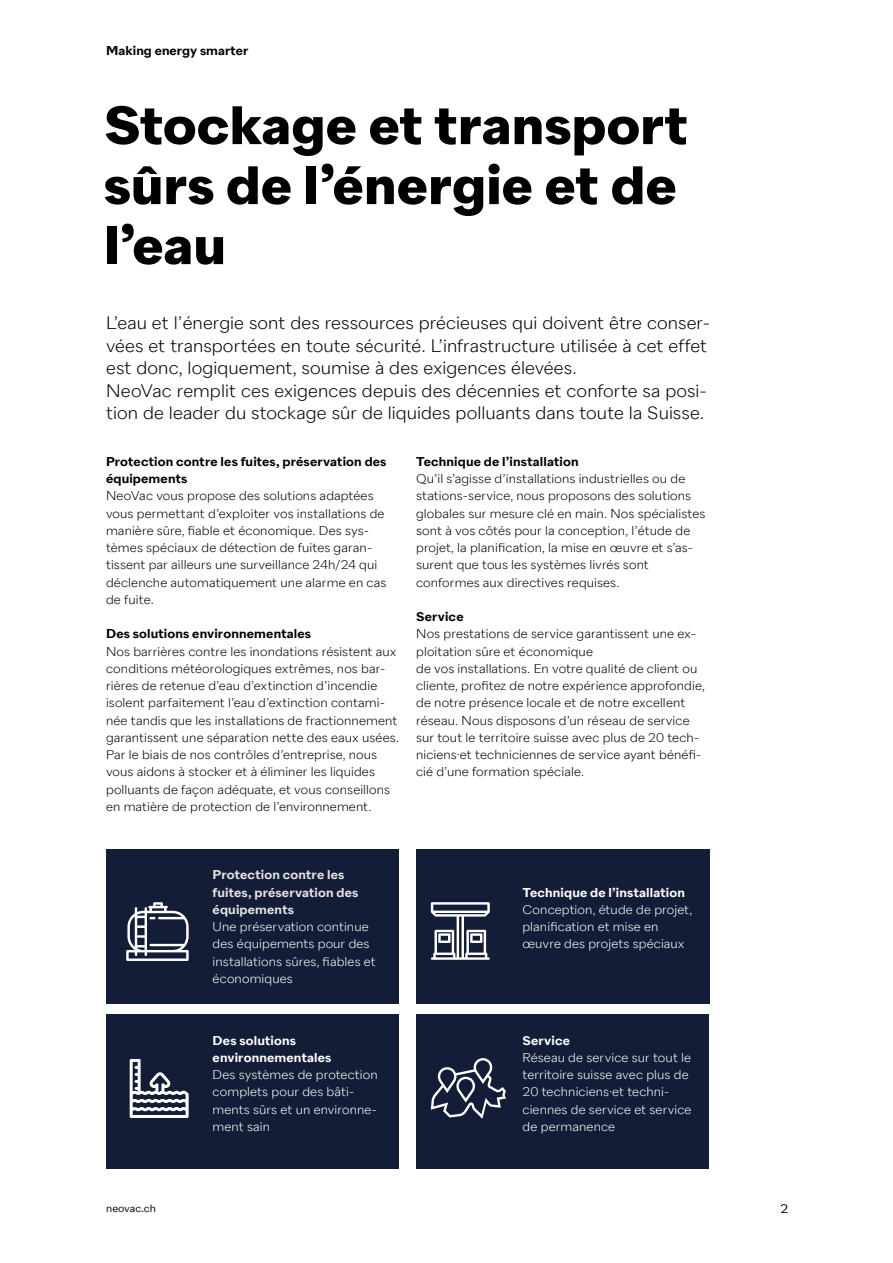
<style>
.page{position:relative;width:893px;height:1263px;background:#fff}
.page>*{position:absolute;margin:0;border:0;box-sizing:border-box;transform-origin:0 0}
.t1{font:700 54px/60px "Neo Vac Sans";letter-spacing:.005em;color:#000}
.t2{font:300 18px/22.5px "Neo Vac Sans";letter-spacing:.005em;color:#000}
.t3{font:300 12.75px/17.2px "Neo Vac Sans";letter-spacing:.01em;color:#000}
.t4{font:300 12.75px/17.2px "Neo Vac Sans";letter-spacing:.01em;color:#fff}
.t5{font:600 12.75px/17.2px "Neo Vac Sans";letter-spacing:.01em;color:#000}
.t6{font:600 12.75px/17.2px "Neo Vac Sans";letter-spacing:.01em;color:#fff}
.t7{font:600 12.75px/17.2px "Neo Vac Sans";letter-spacing:.01em;color:#e4e4e3}
.t8{font:12.75px "Neo Vac Sans";color:#000}
.t9{font:10.5px "Neo Vac Sans";color:#000}
</style>
<div class="page">
<div style="left:106px;top:849px;width:293px;height:155px;background:#131d37"></div>
<div style="left:416px;top:849px;width:293px;height:155px;background:#131d37"></div>
<div style="left:416px;top:1014px;width:293px;height:155px;background:#131d37"></div>
<div style="left:106px;top:1014px;width:293px;height:155px;background:#131d37"></div>
<svg style="left:126px;top:902px;width:63px;height:59px"></svg>
<svg style="left:431px;top:902px;width:59px;height:58px"></svg>
<svg style="left:431px;top:1058px;width:75px;height:61px"></svg>
<svg style="left:130px;top:1059px;width:59px;height:59px"></svg>
<p class="t5" style="left:106px;top:43px;width:144px">Making energy smarter</p>
<h1 class="t1" style="left:104px;top:98px;width:585px">Stockage et transport sûrs de l’énergie et de l’eau</h1>
<p class="t2" style="left:106px;top:312px;width:606px">L’eau et l’énergie sont des ressources précieuses qui doivent être conser&shy;vées et transportées en toute sécurité. L’infrastructure utilisée à cet effet est donc, logiquement, soumise à des exigences élevées.<br>NeoVac remplit ces exigences depuis des décennies et conforte sa posi&shy;tion de leader du stockage sûr de liquides polluants dans toute la Suisse.</p>
<p class="t5" style="left:106px;top:453px;width:282px">Protection contre les fuites, préservation des équipements</p>
<p class="t3" style="left:106px;top:487px;width:282px">NeoVac vous propose des solutions adaptées vous permettant d’exploiter vos installations de manière sûre, fiable et économique. Des sys&shy;tèmes spéciaux de détection de fuites garan&shy;tissent par ailleurs une surveillance 24h/24 qui déclenche automatiquement une alarme en cas de fuite.</p>
<p class="t5" style="left:106px;top:626px;width:207px">Des solutions environnementales</p>
<p class="t3" style="left:106px;top:642px;width:295px">Nos barrières contre les inondations résistent aux conditions météorologiques extrêmes, nos bar&shy;rières de retenue d’eau d’extinction d’incendie isolent parfaitement l’eau d’extinction contami&shy;née tandis que les installations de fractionnement garantissent une séparation nette des eaux usées.<br>Par le biais de nos contrôles d’entreprise, nous vous aidons à stocker et à éliminer les liquides polluants de façon adéquate, et vous conseillons en matière de protection de l’environnement.</p>
<p class="t5" style="left:416px;top:453px;width:164px">Technique de l’installation</p>
<p class="t3" style="left:416px;top:470px;width:291px">Qu’il s’agisse d’installations industrielles ou de stations-service, nous proposons des solutions globales sur mesure clé en main. Nos spécialistes sont à vos côtés pour la conception, l’étude de projet, la planification, la mise en œuvre et s’as&shy;surent que tous les systèmes livrés sont conformes aux directives requises.</p>
<p class="t5" style="left:416px;top:608px;width:49px">Service</p>
<p class="t3" style="left:416px;top:625px;width:290px">Nos prestations de service garantissent une ex&shy;ploitation sûre et économique<br>de vos installations. En votre qualité de client ou cliente, profitez de notre expérience approfondie, de notre présence locale et de notre excellent réseau. Nous disposons d’un réseau de service sur tout le territoire suisse avec plus de 20 tech&shy;niciens·et techniciennes de service ayant bénéfi&shy;cié d’une formation spéciale.</p>
<p class="t7" style="left:213px;top:867px;width:147px">Protection contre les fuites, préservation des équipements</p>
<p class="t4" style="left:213px;top:918px;width:165px">Une préservation continue des équipements pour des installations sûres, fiables et économiques</p>
<p class="t6" style="left:213px;top:1032px;width:120px">Des solutions environnementales</p>
<p class="t4" style="left:213px;top:1066px;width:167px">Des systèmes de protection complets pour des bâti&shy;ments sûrs et un environne&shy;ment sain</p>
<p class="t6" style="left:522px;top:884px;width:164px">Technique de l’installation</p>
<p class="t4" style="left:522px;top:901px;width:171px">Conception, étude de projet, planification et mise en œuvre des projets spéciaux</p>
<p class="t6" style="left:523px;top:1032px;width:49px">Service</p>
<p class="t4" style="left:523px;top:1049px;width:171px">Réseau de service sur tout le territoire suisse avec plus de<br>20 techniciens·et techni&shy;ciennes de service et service de permanence</p>
<p class="t9" style="left:106px;top:1202px;width:51px">neovac.ch</p>
<p class="t8" style="left:780px;top:1201px;width:9px">2</p>
</div>
